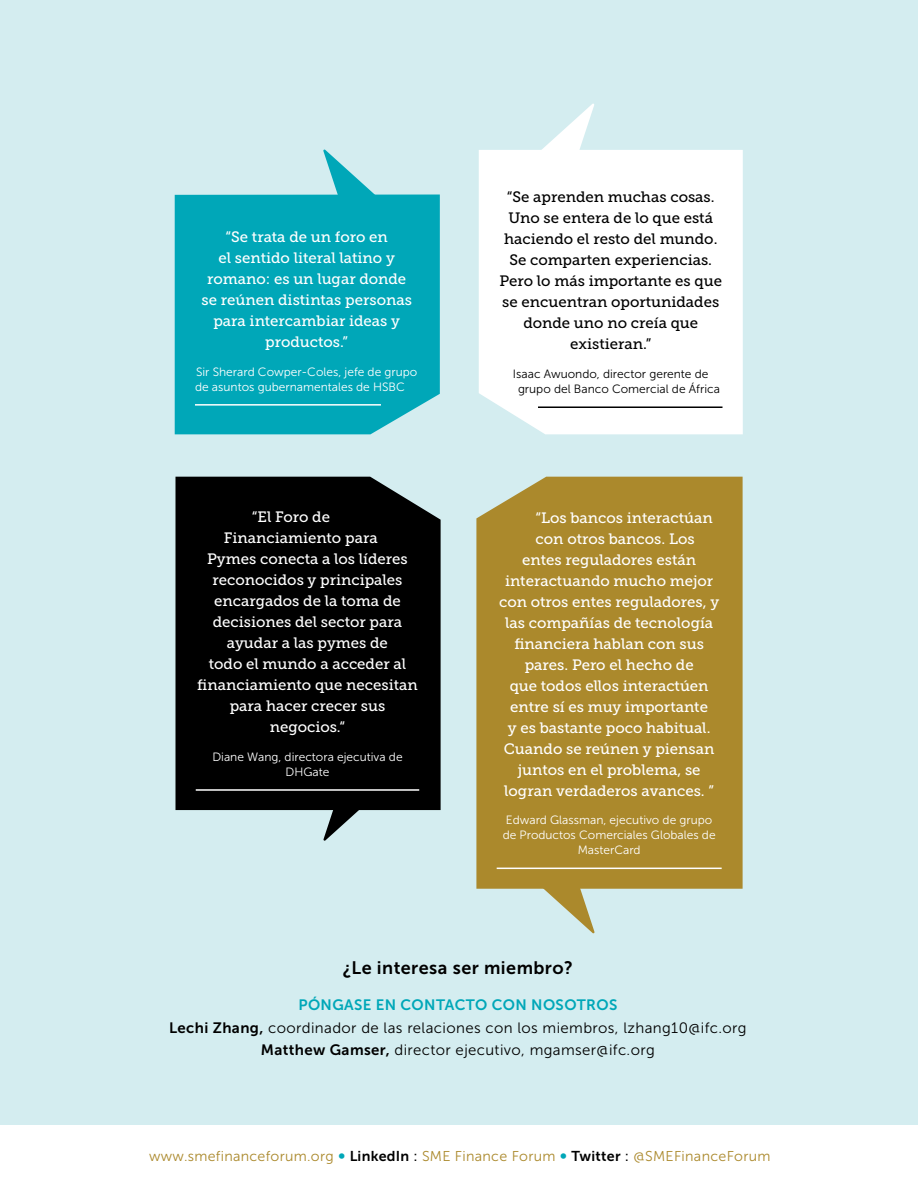
<style>
.page{position:relative;width:918px;height:1188px;background:#d4edf0}
.page>*{position:absolute;margin:0;border:0;box-sizing:border-box;transform-origin:0 0}
.t1{font:18px "Museo Sans 700";letter-spacing:.025em;color:#000}
.t2{font:15px/21px "Museo Slab 500";color:#fff;text-align:center}
.t3{font:15px/21px "Museo Slab 500";color:#000;text-align:center}
.t4{font:15px/22.5px "Museo Sans 300";letter-spacing:.025em;color:#000;text-align:center}
.t5{font:15px "Museo Sans 700";letter-spacing:.025em;color:#00a7b8}
.t6{font:14.25px "Museo Sans 300";letter-spacing:.02em;color:#ab892c}
.t7{font:12px/15px "Museo Sans 300";color:#fff;text-align:center}
.t8{font:12px/15px "Museo Sans 300";color:#000}
.s1{font-family:"Museo Sans 700"}
.s2{font-family:"Museo Sans 700";color:#00a7b8}
.s3{font-family:"Museo Sans 700";color:#000}
.s4{font-family:"Museo Sans 500";color:#000}
</style>
<div class="page">
<div style="left:0;top:1125px;width:918px;height:63px;background:#fff"></div>
<div style="left:175px;top:195px;width:265px;height:239px;background:#00a7b8"></div>
<hr style="left:195px;top:404px;width:186px;height:2px;background:#fff">
<div style="left:479px;top:150px;width:264px;height:284px;background:#fff"></div>
<hr style="left:538px;top:406px;width:185px;height:2px;background:#000">
<div style="left:176px;top:477px;width:265px;height:333px;background:#000"></div>
<hr style="left:196px;top:789px;width:223px;height:2px;background:#fff">
<div style="left:476px;top:477px;width:267px;height:412px;background:#ab892c"></div>
<hr style="left:497px;top:868px;width:225px;height:1px;background:#fff">
<svg style="left:323px;top:793px;width:54px;height:48px"></svg>
<svg style="left:541px;top:886px;width:54px;height:47px"></svg>
<svg style="left:323px;top:149px;width:54px;height:48px"></svg>
<svg style="left:540px;top:104px;width:54px;height:47px"></svg>
<p class="t2" style="left:202px;top:227px;width:212px">“Se trata de un foro en<br>el sentido literal latino y romano: es un lugar donde se reúnen distintas personas para intercambiar ideas y productos.”</p>
<p class="t7" style="left:195px;top:364px;width:224px;text-align:left">Sir Sherard Cowper-Coles, jefe de grupo de asuntos gubernamentales de HSBC</p>
<p class="t2" style="left:252px;top:507px;width:80px">“El Foro de</p>
<p class="t2" style="left:224px;top:528px;width:155px">Financiamiento para</p>
<p class="t2" style="left:207px;top:549px;width:202px">Pymes conecta a los líderes</p>
<p class="t2" style="left:213px;top:570px;width:191px">reconocidos y principales</p>
<p class="t2" style="left:214px;top:591px;width:188px">encargados de la toma de</p>
<p class="t2" style="left:213px;top:612px;width:191px">decisiones del sector para</p>
<p class="t2" style="left:227px;top:633px;width:163px">ayudar a las pymes de</p>
<p class="t2" style="left:209px;top:654px;width:199px">todo el mundo a acceder al</p>
<p class="t2" style="left:197px;top:675px;width:222px">financiamiento que necesitan</p>
<p class="t2" style="left:230px;top:696px;width:157px">para hacer crecer sus</p>
<p class="t2" style="left:270px;top:717px;width:77px">negocios.“</p>
<p class="t7" style="left:212px;top:749px;width:192px">Diane Wang, directora ejecutiva de<br>DHGate</p>
<p class="t3" style="left:500px;top:187px;width:224px">“Se aprenden muchas cosas.<br>Uno se entera de lo que está haciendo el resto del mundo.<br>Se comparten experiencias.<br>Pero lo más importante es que se encuentran oportunidades donde uno no creía que existieran.”</p>
<p class="t8" style="left:518px;top:366px;width:203px;text-indent:-5px">Isaac Awuondo, director gerente de grupo del Banco Comercial de África</p>
<p class="t2" style="left:535px;top:507px;width:179px">“Los bancos interactúan</p>
<p class="t2" style="left:536px;top:528px;width:161px">con otros bancos. Los</p>
<p class="t2" style="left:522px;top:549px;width:175px">entes reguladores están</p>
<p class="t2" style="left:505px;top:570px;width:210px">interactuando mucho mejor</p>
<p class="t2" style="left:499px;top:591px;width:222px">con otros entes reguladores, y</p>
<p class="t2" style="left:505px;top:612px;width:210px">las compañías de tecnología</p>
<p class="t2" style="left:514px;top:633px;width:191px">financiera hablan con sus</p>
<p class="t2" style="left:525px;top:654px;width:170px">pares. Pero el hecho de</p>
<p class="t2" style="left:510px;top:675px;width:200px">que todos ellos interactúen</p>
<p class="t2" style="left:510px;top:696px;width:199px">entre sí es muy importante</p>
<p class="t2" style="left:508px;top:717px;width:204px">y es bastante poco habitual.</p>
<p class="t2" style="left:504px;top:738px;width:212px">Cuando se reúnen y piensan</p>
<p class="t2" style="left:518px;top:759px;width:184px">juntos en el problema, se</p>
<p class="t2" style="left:504px;top:780px;width:211px">logran verdaderos avances. ”</p>
<p class="t7" style="left:503px;top:813px;width:214px">Edward Glassman, ejecutivo de grupo de Productos Comerciales Globales de<br>MasterCard</p>
<p class="t1" style="left:343px;top:958px;width:232px">¿Le interesa ser miembro?</p>
<p class="t5" style="left:298px;top:997px;width:320px">PÓNGASE EN CONTACTO CON NOSOTROS</p>
<p class="t4" style="left:169px;top:1017px;width:579px"><span class="s1">Lechi Zhang,</span> coordinador de las relaciones con los miembros, lzhang10@ifc.org<br><span class="s1">Matthew Gamser,</span> director ejecutivo, mgamser@ifc.org</p>
<p class="t6" style="left:149px;top:1148px;width:623px">www.smefinanceforum.org <span class="s2">∞</span> <span class="s3">LinkedIn</span> <span class="s4">:</span> SME Finance Forum <span class="s2">∞</span> <span class="s3">Twitter</span> <span class="s4">:</span> @SMEFinanceForum</p>
</div>
